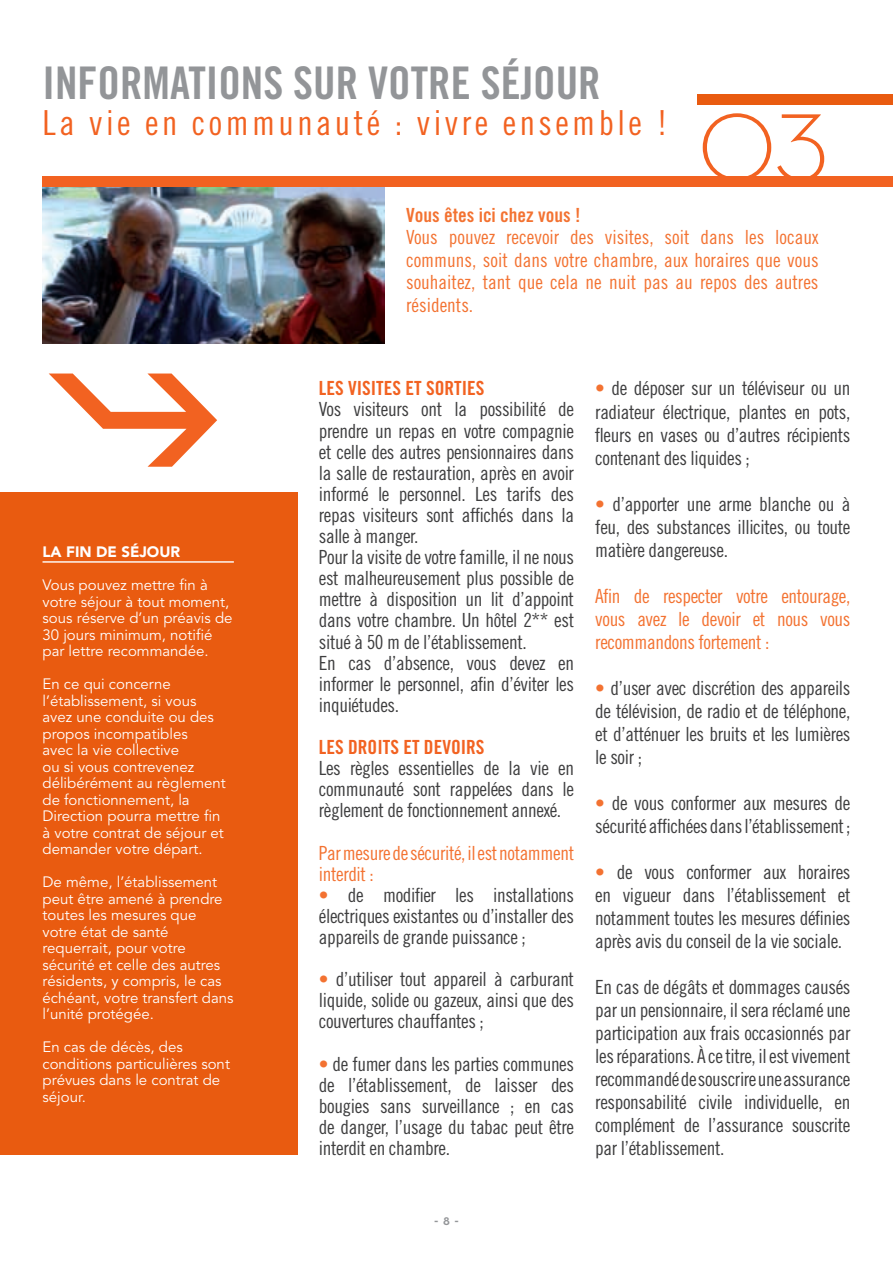
<style>
.page{position:relative;width:893px;height:1263px;background:#fff}
.page>*{position:absolute;margin:0;border:0;box-sizing:border-box;transform-origin:0 0}
.t1{font:300 132.3px "Neutra Disp";color:#f26221}
.t2{font:45px "Trade Gothic LT Std Bd Cn 20";color:#939598}
.t3{font:34.5px "Trade Gothic LT Std Cn 18";letter-spacing:.1em;color:#f26221}
.t4{font:19.5px/21.1px "Trade Gothic LT Std Cn 18";letter-spacing:-.02em;color:#3e3e3f;text-align:justify}
.t5{font:19.5px/22.5px "Trade Gothic LT Std Cn 18";letter-spacing:-.02em;color:#f37231;text-align:justify}
.t6{font:19.5px "Trade Gothic LT Std Bd Cn 20";color:#f26221}
.t7{font:19.5px "Trade Gothic LT Std Bd Cn 20";color:#f37231}
.t8{font:15px/16.5px "Avenir";color:#fff}
.t9{font:900 15px "Avenir";color:#fff}
.t10{font:15px "Neutra Text TF Demi SC";color:#939598}
.s1{color:#f37231}
</style>
<div class="page">
<img style="left:43px;top:186px;width:341px;height:158px">
<div style="left:698px;top:94px;width:195px;height:10px;background:#e95b10"></div>
<div style="left:0;top:492px;width:298px;height:663px;background:#e95b10"></div>
<hr style="left:43px;top:561px;width:191px;height:2px;background:#fff">
<svg style="left:49px;top:373px;width:168px;height:94px"></svg>
<div style="left:43px;top:176px;width:850px;height:10px;background:#f26221"></div>
<h2 class="t2" style="left:43px;top:56px;width:560px">INFORMATIONS SUR VOTRE SÉJOUR</h2>
<h3 class="t3" style="left:43px;top:102px;width:627px">La vie en communauté : vivre ensemble !</h3>
<h1 class="t1" style="left:698px;top:64px;width:134px">03</h1>
<p class="t9" style="left:43px;top:543px;width:139px">LA FIN DE SÉJOUR</p>
<p class="t8" style="left:43px;top:577px;width:192px">Vous pouvez mettre fin à votre séjour à tout moment, sous réserve d’un préavis de<br>30 jours minimum, notifié par lettre recommandée.</p>
<p class="t8" style="left:43px;top:676px;width:185px">En ce qui concerne l’établissement, si vous avez une conduite ou des propos incompatibles<br>avec la vie collective<br>ou si vous contrevenez délibérément au règlement de fonctionnement, la<br>Direction pourra mettre fin à votre contrat de séjour et demander votre départ.</p>
<p class="t8" style="left:43px;top:874px;width:193px">De même, l’établissement peut être amené à prendre toutes les mesures que votre état de santé requerrait, pour votre sécurité et celle des autres résidents, y compris, le cas échéant, votre transfert dans l’unité protégée.</p>
<p class="t8" style="left:43px;top:1039px;width:189px">En cas de décès, des conditions particulières sont prévues dans le contrat de séjour.</p>
<p class="t7" style="left:406px;top:203px;width:176px">Vous êtes ici chez vous !</p>
<p class="t5" style="left:406px;top:226px;width:414px">Vous pouvez recevoir des visites, soit dans les locaux communs, soit dans votre chambre, aux horaires que vous souhaitez, tant que cela ne nuit pas au repos des autres résidents.</p>
<p class="t6" style="left:319px;top:377px;width:167px">LES VISITES ET SORTIES</p>
<p class="t4" style="left:319px;top:399px;width:257px;text-align:left">Vos visiteurs ont la possibilité de prendre un repas en votre compagnie et celle des autres pensionnaires dans la salle de restauration, après en avoir informé le personnel. Les tarifs des repas visiteurs sont affichés dans la salle à manger.<br>Pour la visite de votre famille, il ne nous est malheureusement plus possible de mettre à disposition un lit d’appoint dans votre chambre. Un hôtel 2** est situé à 50 m de l’établissement.<br>En cas d’absence, vous devez en informer le personnel, afin d’éviter les inquiétudes.</p>
<p class="t6" style="left:319px;top:735px;width:167px">LES DROITS ET DEVOIRS</p>
<p class="t4" style="left:319px;top:757px;width:257px">Les règles essentielles de la vie en communauté sont rappelées dans le règlement de fonctionnement annexé.</p>
<p class="t5" style="left:319px;top:842px;width:257px;line-height:21.1px">Par mesure de sécurité, il est notamment interdit :</p>
<p class="t4" style="left:319px;top:884px;width:257px"><span class="s1">•</span> de modifier les installations électriques existantes ou d’installer des appareils de grande puissance ;</p>
<p class="t4" style="left:319px;top:968px;width:257px"><span class="s1">•</span> d’utiliser tout appareil à carburant liquide, solide ou gazeux, ainsi que des couvertures chauffantes ;</p>
<p class="t4" style="left:319px;top:1053px;width:257px"><span class="s1">•</span> de fumer dans les parties communes de l’établissement, de laisser des bougies sans surveillance ; en cas de danger, l’usage du tabac peut être interdit en chambre.</p>
<p class="t4" style="left:595px;top:377px;width:257px;line-height:23px"><span class="s1">•</span> de déposer sur un téléviseur ou un radiateur électrique, plantes en pots, fleurs en vases ou d’autres récipients contenant des liquides ;</p>
<p class="t4" style="left:595px;top:492px;width:257px;line-height:23px"><span class="s1">•</span> d’apporter une arme blanche ou à feu, des substances illicites, ou toute matière dangereuse.</p>
<p class="t5" style="left:595px;top:584px;width:257px;line-height:23px">Afin de respecter votre entourage, vous avez le devoir et nous vous recommandons fortement :</p>
<p class="t4" style="left:595px;top:676px;width:257px;line-height:23px"><span class="s1">•</span> d’user avec discrétion des appareils de télévision, de radio et de téléphone, et d’atténuer les bruits et les lumières le soir ;</p>
<p class="t4" style="left:595px;top:791px;width:257px;line-height:23px"><span class="s1">•</span> de vous conformer aux mesures de sécurité affichées dans l’établissement ;</p>
<p class="t4" style="left:595px;top:860px;width:257px;line-height:23px"><span class="s1">•</span> de vous conformer aux horaires en vigueur dans l’établissement et notamment toutes les mesures définies après avis du conseil de la vie sociale.</p>
<p class="t4" style="left:595px;top:975px;width:257px;line-height:23px">En cas de dégâts et dommages causés par un pensionnaire, il sera réclamé une participation aux frais occasionnés par les réparations. À ce titre, il est vivement recommandé de souscrire une assurance responsabilité civile individuelle, en complément de l’assurance souscrite par l’établissement.</p>
<p class="t10" style="left:434px;top:1211px;width:26px">-8-</p>
</div>
